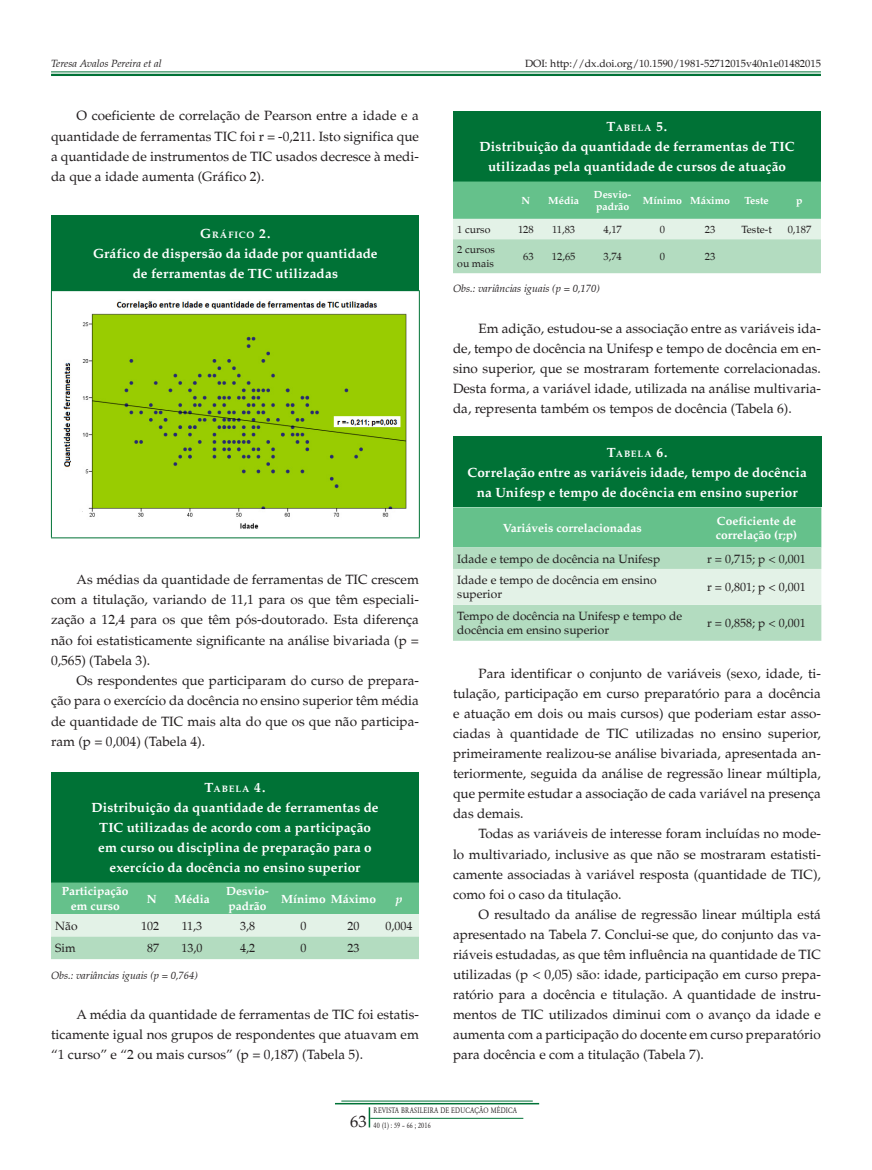
<style>
.page{position:relative;width:872px;height:1170px;background:#fff}
.page>*{position:absolute;margin:0;border:0;box-sizing:border-box;transform-origin:0 0}
.t1{font:13.5px/20.1px "Palton Roman";color:#231f20;text-align:justify}
.t2{font:700 13.5px/20px "Palton";letter-spacing:.01em;color:#fff;text-align:center}
.t3{font:12px/14.4px "Palton Roman";color:#231f20}
.t4{font:700 12px/14.4px "Palton";color:#fff}
.t5{font:italic 700 12px "Palton";color:#fff}
.t6{font:10.5px/13.5px "Palton Roman";color:#231f20}
.t7{font:italic 10.5px "Palton";color:#231f20}
.t8{font:700 10.5px/12.8px "Palton";color:#fff}
.t9{font:700 9.45px "Palton";letter-spacing:.09em;color:#fff}
.t10{font:8.25px/15px "Garamond";letter-spacing:.03em;color:#231f20;scale:.8 1}
.s1{font-size:13.5px}
.s2{font-family:"Palton Roman";font-size:16.5px}
</style>
<div class="page">
<hr style="left:370px;top:1117px;width:153px;height:1px;background:#007236">
<svg style="left:369px;top:1107px;width:1px;height:20px"></svg>
<hr style="left:341px;top:1100px;width:192px;height:1px;background:#007236">
<hr style="left:335px;top:1102px;width:204px;height:2px;background:#007236">
<hr style="left:51px;top:71px;width:770px;height:1px;background:#007236">
<hr style="left:51px;top:74px;width:770px;height:2px;background:#007236">
<div style="left:51px;top:215px;width:368px;height:75px;background:#007236"></div>
<hr style="left:51px;top:290px;width:369px;height:1px;background:#007236">
<hr style="left:51px;top:291px;width:1px;height:246px;background:#007236">
<hr style="left:419px;top:291px;width:1px;height:246px;background:#007236">
<hr style="left:51px;top:537px;width:369px;height:1px;background:#007236">
<img style="left:63px;top:301px;width:344px;height:228px">
<div style="left:51px;top:771px;width:368px;height:111px;background:#007236"></div>
<svg style="left:51px;top:882px;width:368px;height:77px;background:#a0d6b4"></svg>
<div style="left:453px;top:111px;width:368px;height:70px;background:#007236"></div>
<svg style="left:453px;top:181px;width:368px;height:92px;background:#9dd5b2"></svg>
<div style="left:453px;top:436px;width:368px;height:71px;background:#007236"></div>
<svg style="left:453px;top:507px;width:368px;height:133px;background:#a9dabb"></svg>
<p class="t7" style="left:51px;top:58px;width:112px">Teresa Avalos Pereira et al</p>
<p class="t6" style="left:525px;top:57px;width:297px">DOI: http://dx.doi.org/10.1590/1981-52712015v40n1e01482015</p>
<p class="t1" style="left:51px;top:106px;width:369px;text-indent:26px">O coeficiente de correlação de Pearson entre a idade e a quantidade de ferramentas TIC foi r = -0,211. Isto significa que a quantidade de instrumentos de TIC usados decresce à medi&shy;da que a idade aumenta (Gráfico 2).</p>
<p class="t9" style="left:200px;top:229px;width:72px"><span class="s1">G</span>RÁFICO <span class="s1">2.</span></p>
<p class="t2" style="left:93px;top:243px;width:286px">Gráfico de dispersão da idade por quantidade de ferramentas de TIC utilizadas</p>
<p class="t1" style="left:51px;top:569px;width:369px;text-indent:26px">As médias da quantidade de ferramentas de TIC crescem com a titulação, variando de 11,1 para os que têm especiali&shy;zação a 12,4 para os que têm pós-doutorado. Esta diferença não foi estatisticamente significante na análise bivariada (p = 0,565) (Tabela 3).</p>
<p class="t1" style="left:51px;top:670px;width:369px;text-indent:26px">Os respondentes que participaram do curso de prepara&shy;ção para o exercício da docência no ensino superior têm média de quantidade de TIC mais alta do que os que não participa&shy;ram (p = 0,004) (Tabela 4).</p>
<p class="t9" style="left:204px;top:783px;width:62px"><span class="s1">T</span>ABELA <span class="s1">4.</span></p>
<p class="t2" style="left:91px;top:797px;width:289px">Distribuição da quantidade de ferramentas de TIC utilizadas de acordo com a participação em curso ou disciplina de preparação para o exercício da docência no ensino superior</p>
<p class="t4" style="left:62px;top:884px;width:68px;text-align:center">Participação em curso</p>
<p class="t4" style="left:147px;top:891px;width:11px">N</p>
<p class="t4" style="left:174px;top:891px;width:37px">Média</p>
<p class="t4" style="left:226px;top:884px;width:44px">Desvio&shy;padrão</p>
<p class="t4" style="left:281px;top:891px;width:96px">Mínimo Máximo</p>
<p class="t5" style="left:396px;top:891px;width:8px">p</p>
<p class="t3" style="left:55px;top:918px;width:24px">Não</p>
<p class="t3" style="left:141px;top:918px;width:19px">102</p>
<p class="t3" style="left:182px;top:918px;width:22px">11,3</p>
<p class="t3" style="left:240px;top:918px;width:16px">3,8</p>
<p class="t3" style="left:300px;top:918px;width:7px">0</p>
<p class="t3" style="left:347px;top:918px;width:13px">20</p>
<p class="t3" style="left:385px;top:918px;width:28px">0,004</p>
<p class="t3" style="left:55px;top:941px;width:22px">Sim</p>
<p class="t3" style="left:147px;top:941px;width:13px">87</p>
<p class="t3" style="left:182px;top:941px;width:22px">13,0</p>
<p class="t3" style="left:240px;top:941px;width:16px">4,2</p>
<p class="t3" style="left:300px;top:941px;width:7px">0</p>
<p class="t3" style="left:347px;top:941px;width:13px">23</p>
<p class="t7" style="left:51px;top:968px;width:148px">Obs.: variâncias iguais (p = 0,764)</p>
<p class="t1" style="left:51px;top:1004px;width:369px;text-indent:26px">A média da quantidade de ferramentas de TIC foi estatis&shy;ticamente igual nos grupos de respondentes que atuavam em “1 curso” e “2 ou mais cursos” (p = 0,187) (Tabela 5).</p>
<p class="t9" style="left:606px;top:122px;width:62px"><span class="s1">T</span>ABELA <span class="s1">5.</span></p>
<p class="t2" style="left:479px;top:136px;width:316px">Distribuição da quantidade de ferramentas de TIC utilizadas pela quantidade de cursos de atuação</p>
<p class="t8" style="left:521px;top:194px;width:10px">N</p>
<p class="t8" style="left:548px;top:194px;width:32px">Média</p>
<p class="t8" style="left:594px;top:188px;width:39px">Desvio&shy;padrão</p>
<p class="t8" style="left:643px;top:194px;width:89px">Mínimo Máximo</p>
<p class="t8" style="left:744px;top:194px;width:26px">Teste</p>
<p class="t8" style="left:796px;top:194px;width:8px">p</p>
<p class="t6" style="left:457px;top:223px;width:35px">1 curso</p>
<p class="t6" style="left:518px;top:223px;width:17px">128</p>
<p class="t6" style="left:552px;top:223px;width:25px">11,83</p>
<p class="t6" style="left:603px;top:223px;width:20px">4,17</p>
<p class="t6" style="left:660px;top:223px;width:7px">0</p>
<p class="t6" style="left:705px;top:223px;width:12px">23</p>
<p class="t6" style="left:741px;top:223px;width:32px">Teste-t</p>
<p class="t6" style="left:787px;top:223px;width:25px">0,187</p>
<p class="t6" style="left:457px;top:243px;width:39px">2 cursos ou mais</p>
<p class="t6" style="left:523px;top:250px;width:12px">63</p>
<p class="t6" style="left:552px;top:250px;width:25px">12,65</p>
<p class="t6" style="left:603px;top:250px;width:20px">3,74</p>
<p class="t6" style="left:660px;top:250px;width:7px">0</p>
<p class="t6" style="left:705px;top:250px;width:12px">23</p>
<p class="t7" style="left:453px;top:283px;width:148px">Obs.: variâncias iguais (p = 0,170)</p>
<p class="t1" style="left:453px;top:318px;width:369px;text-indent:26px">Em adição, estudou-se a associação entre as variáveis ida&shy;de, tempo de docência na Unifesp e tempo de docência em en&shy;sino superior, que se mostraram fortemente correlacionadas.<br>Desta forma, a variável idade, utilizada na análise multivaria&shy;da, representa também os tempos de docência (Tabela 6).</p>
<p class="t9" style="left:607px;top:448px;width:62px"><span class="s1">T</span>ABELA <span class="s1">6.</span></p>
<p class="t2" style="left:467px;top:462px;width:341px">Correlação entre as variáveis idade, tempo de docência na Unifesp e tempo de docência em ensino superior</p>
<p class="t4" style="left:503px;top:520px;width:140px">Variáveis correlacionadas</p>
<p class="t4" style="left:716px;top:513px;width:83px">Coeficiente de correlação (r;p)</p>
<p class="t3" style="left:457px;top:551px;width:204px">Idade e tempo de docência na Unifesp</p>
<p class="t3" style="left:707px;top:551px;width:100px">r = 0,715; p &lt; 0,001</p>
<p class="t3" style="left:457px;top:573px;width:201px">Idade e tempo de docência em ensino superior</p>
<p class="t3" style="left:707px;top:580px;width:100px">r = 0,801; p &lt; 0,001</p>
<p class="t3" style="left:457px;top:609px;width:226px">Tempo de docência na Unifesp e tempo de docência em ensino superior</p>
<p class="t3" style="left:707px;top:616px;width:100px">r = 0,858; p &lt; 0,001</p>
<p class="t1" style="left:453px;top:663px;width:369px;text-indent:26px">Para identificar o conjunto de variáveis (sexo, idade, ti&shy;tulação, participação em curso preparatório para a docência e atuação em dois ou mais cursos) que poderiam estar asso&shy;ciadas à quantidade de TIC utilizadas no ensino superior, primeiramente realizou-se análise bivariada, apresentada an&shy;teriormente, seguida da análise de regressão linear múltipla, que permite estudar a associação de cada variável na presença das demais.</p>
<p class="t1" style="left:453px;top:824px;width:369px;text-indent:26px">Todas as variáveis de interesse foram incluídas no mode&shy;lo multivariado, inclusive as que não se mostraram estatisti&shy;camente associadas à variável resposta (quantidade de TIC), como foi o caso da titulação.</p>
<p class="t1" style="left:453px;top:904px;width:369px;text-indent:26px">O resultado da análise de regressão linear múltipla está apresentado na Tabela 7. Conclui-se que, do conjunto das va&shy;riáveis estudadas, as que têm influência na quantidade de TIC utilizadas (p &lt; 0,05) são: idade, participação em curso prepa&shy;ratório para a docência e titulação. A quantidade de instru&shy;mentos de TIC utilizados diminui com o avanço da idade e aumenta com a participação do docente em curso preparatório para docência e com a titulação (Tabela 7).</p>
<p class="t10" style="left:350px;top:1102px;width:210px;text-indent:24px">REVISTA BRASILEIRA DE EDUCAÇÃO MÉDICA<br><span class="s2">63</span> 40 (1) : 59 – 66 ; 2016</p>
</div>
